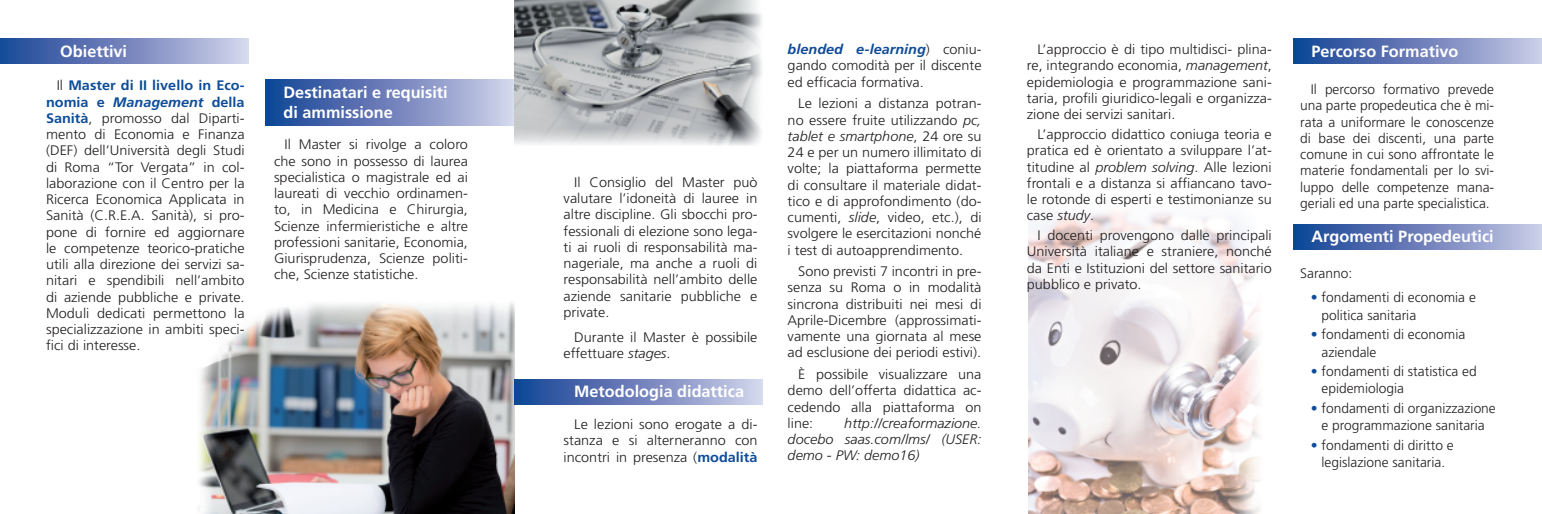
<style>
.page{position:relative;width:1542px;height:514px;background:#fff}
.page>*{position:absolute;margin:0;border:0;box-sizing:border-box;transform-origin:0 0}
.t1{font:700 16.25px "Frutiger LT Std";color:#fff}
.t2{font:300 13.75px/16.2px "Frutiger LT Std";color:#231f20;text-align:justify;scale:1.05 1}
.t3{font:300 13.75px/16.2px "Frutiger LT Std";color:#231f20}
.t4{font:italic 300 13.75px/16.2px "Frutiger LT Std";color:#231f20;text-align:justify;scale:1.05 1}
.s1{font-weight:700;color:#0f4d99}
.s2{font-weight:700;font-style:italic;color:#0f4d99}
.s3{font-style:italic}
.s4{color:#0f4d99}
</style>
<div class="page">
<img style="left:1028px;top:212px;width:270px;height:302px">
<img style="left:514px;top:0;width:248px;height:146px">
<img style="left:199px;top:302px;width:315px;height:212px">
<div style="left:0;top:39px;width:248px;height:25px;background:linear-gradient(to right,#194295,#d0cfe9)"></div>
<div style="left:266px;top:80px;width:248px;height:45px;background:linear-gradient(to right,#103e93,#d1cee8)"></div>
<div style="left:514px;top:379px;width:248px;height:25px;background:linear-gradient(to right,#103e93,#d1cee8)"></div>
<div style="left:1293px;top:39px;width:248px;height:25px;background:linear-gradient(to right,#103e93,#c8c6e3)"></div>
<div style="left:1293px;top:225px;width:248px;height:24px;background:linear-gradient(to right,#103e93,#c8c6e3)"></div>
<p class="t1" style="left:60px;top:41px;width:68px">Obiettivi</p>
<p class="t2" style="left:46px;top:78px;width:190px;text-indent:11px">Il <span class="s1">Master di II livello in Eco&shy;nomia e</span> <span class="s2">Management</span> <span class="s1">della Sanità</span>, promosso dal Diparti&shy;mento di Economia e Finanza (DEF) dell’Università degli Studi di Roma “Tor Vergata” in col&shy;laborazione con il Centro per la Ricerca Economica Applicata in Sanità (C.R.E.A. Sanità), si pro&shy;pone di fornire ed aggiornare le competenze teorico-pratiche utili alla direzione dei servizi sa&shy;nitari e spendibili nell’ambito di aziende pubbliche e private.<br>Moduli dedicati permettono la specializzazione in ambiti speci&shy;fici di interesse.</p>
<p class="t1" style="left:283px;top:83px;width:166px">Destinatari e requisiti</p>
<p class="t1" style="left:283px;top:103px;width:111px">di ammissione</p>
<p class="t2" style="left:274px;top:137px;width:186px;text-indent:11px">Il Master si rivolge a coloro che sono in possesso di laurea specialistica o magistrale ed ai laureati di vecchio ordinamen&shy;to, in Medicina e Chirurgia, Scienze infermieristiche e altre professioni sanitarie, Economia, Giurisprudenza, Scienze politi&shy;che, Scienze statistiche.</p>
<p class="t2" style="left:563px;top:174px;width:186px;text-indent:11px">Il Consiglio del Master può valutare l’idoneità di lauree in altre discipline. Gli sbocchi pro&shy;fessionali di elezione sono lega&shy;ti ai ruoli di responsabilità ma&shy;nageriale, ma anche a ruoli di responsabilità nell’ambito delle aziende sanitarie pubbliche e private.</p>
<p class="t2" style="left:563px;top:329px;width:186px;text-indent:11px">Durante il Master è possibile effettuare <span class="s3">stages</span>.</p>
<p class="t1" style="left:574px;top:382px;width:171px">Metodologia didattica</p>
<p class="t2" style="left:563px;top:416px;width:186px;text-indent:11px">Le lezioni sono erogate a di&shy;stanza e si alterneranno con incontri in presenza (<span class="s1">modalità</span></p>
<p class="t2" style="left:787px;top:42px;width:186px"><span class="s2">blended e-learning</span>) coniu&shy;gando comodità per il discente ed efficacia formativa.</p>
<p class="t2" style="left:787px;top:96px;width:186px;text-indent:11px">Le lezioni a distanza potran&shy;no essere fruite utilizzando <span class="s3">pc, tablet e smartphone</span>, 24 ore su 24 e per un numero illimitato di volte; la piattaforma permette di consultare il materiale didat&shy;tico e di approfondimento (do&shy;cumenti, <span class="s3">slide</span>, video, etc.), di svolgere le esercitazioni nonché i test di autoapprendimento.</p>
<p class="t2" style="left:787px;top:263px;width:186px;text-indent:11px">Sono previsti 7 incontri in pre&shy;senza su Roma o in modalità sincrona distribuiti nei mesi di Aprile-Dicembre (approssimati&shy;vamente una giornata al mese ad esclusione dei periodi estivi).</p>
<p class="t2" style="left:787px;top:366px;width:186px;text-indent:11px">È possibile visualizzare una demo dell’offerta didattica ac&shy;cedendo alla piattaforma on line:</p>
<p class="t4" style="left:787px;top:415px;width:186px;text-indent:57px">http://creaformazione. docebo saas.com/lms/ (USER: demo - PW: demo16)</p>
<p class="t2" style="left:1026px;top:42px;width:235px;text-indent:11px">L’approccio è di tipo multidisci- plina&shy;re, integrando economia, <span class="s3">management</span>, epidemiologia e programmazione sani&shy;taria, profili giuridico-legali e organizza&shy;zione dei servizi sanitari.</p>
<p class="t2" style="left:1026px;top:126px;width:235px;text-indent:11px">L’approccio didattico coniuga teoria e pratica ed è orientato a sviluppare l’at&shy;titudine al <span class="s3">problem solving</span>. Alle lezioni frontali e a distanza si affiancano tavo&shy;le rotonde di esperti e testimonianze su case <span class="s3">study</span>.</p>
<p class="t2" style="left:1026px;top:227px;width:235px;text-indent:11px">I docenti provengono dalle principali Università italiane e straniere, nonché da Enti e Istituzioni del settore sanitario pubblico e privato.</p>
<p class="t1" style="left:1311px;top:41px;width:148px">Percorso Formativo</p>
<p class="t3" style="left:1300px;top:81px;width:195px;text-align:justify;text-indent:11px">Il percorso formativo prevede una parte propedeutica che è mi&shy;rata a uniformare le conoscenze di base dei discenti, una parte comune in cui sono affrontate le materie fondamentali per lo svi&shy;luppo delle competenze mana&shy;geriali ed una parte specialistica.</p>
<p class="t1" style="left:1311px;top:227px;width:184px">Argomenti Propedeutici</p>
<p class="t3" style="left:1300px;top:265px;width:53px">Saranno:</p>
<p class="t3" style="left:1321px;top:289px;width:156px;line-height:17.5px;text-indent:-11px"><span class="s1">•</span> fondamenti di economia e politica sanitaria</p>
<p class="t3" style="left:1321px;top:326px;width:145px;line-height:17.5px;text-indent:-11px"><span class="s4">•</span> fondamenti di economia aziendale</p>
<p class="t3" style="left:1321px;top:363px;width:157px;line-height:17.5px;text-indent:-11px"><span class="s4">•</span> fondamenti di statistica ed epidemiologia</p>
<p class="t3" style="left:1310px;top:399px;width:186px;line-height:17.5px;text-align:center"><span class="s4">•</span> fondamenti di organizzazione e programmazione sanitaria</p>
<p class="t3" style="left:1310px;top:436px;width:144px;line-height:17.5px;text-align:center"><span class="s4">•</span> fondamenti di diritto e legislazione sanitaria.</p>
</div>
